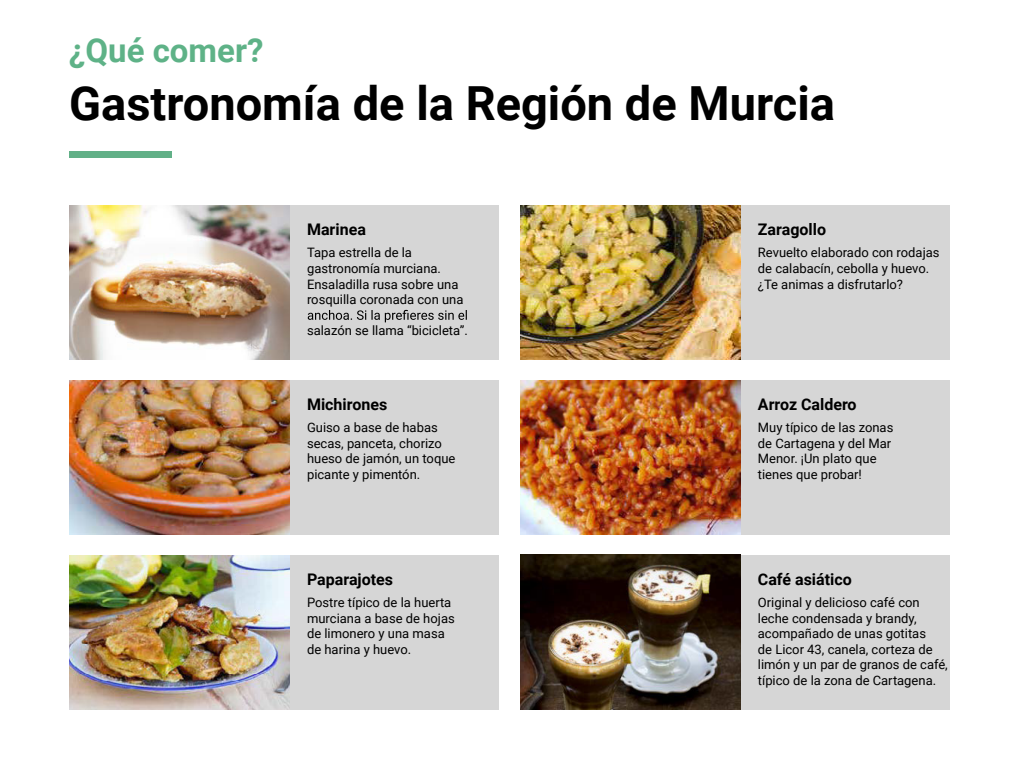
<style>
.page{position:relative;width:1024px;height:768px;background:#fff}
.page>*{position:absolute;margin:0;border:0;box-sizing:border-box;transform-origin:0 0}
.t1{font:700 47px "Roboto";color:#000}
.t2{font:700 33px "Roboto";color:#5eb287}
.t3{font:700 16px "Roboto";color:#000}
.t4{font:13px/15.6px "Roboto";color:#000}
</style>
<div class="page">
<div style="left:69px;top:151px;width:103px;height:6px;background:#61b087"></div>
<div style="left:69px;top:205px;width:430px;height:155px;background:#d6d6d6"></div>
<img style="left:69px;top:205px;width:220px;height:155px">
<div style="left:69px;top:380px;width:430px;height:155px;background:#d6d6d6"></div>
<img style="left:69px;top:380px;width:220px;height:155px">
<div style="left:69px;top:555px;width:430px;height:155px;background:#d6d6d6"></div>
<img style="left:69px;top:555px;width:220px;height:155px">
<div style="left:520px;top:205px;width:430px;height:155px;background:#d6d6d6"></div>
<img style="left:520px;top:205px;width:220px;height:155px">
<div style="left:520px;top:380px;width:430px;height:155px;background:#d6d6d6"></div>
<img style="left:520px;top:380px;width:220px;height:155px">
<div style="left:520px;top:555px;width:430px;height:155px;background:#d6d6d6"></div>
<img style="left:520px;top:555px;width:220px;height:155px">
<svg style="left:308px;top:310px;width:159px;height:12px"></svg>
<h2 class="t2" style="left:69px;top:27px;width:196px">¿Qué comer?</h2>
<h1 class="t1" style="left:69px;top:71px;width:767px">Gastronomía de la Región de Murcia</h1>
<p class="t3" style="left:307px;top:219px;width:60px">Marinea</p>
<p class="t3" style="left:758px;top:219px;width:70px">Zaragollo</p>
<p class="t4" style="left:307px;top:244px;width:158px">Tapa estrella de la gastronomía murciana.<br>Ensaladilla rusa sobre una rosquilla coronada con una</p>
<p class="t4" style="left:307px;top:322px;width:162px">salazón se llama “bicicleta”.</p>
<p class="t4" style="left:758px;top:244px;width:183px">Revuelto elaborado con rodajas de calabacín, cebolla y huevo. ¿Te animas a disfrutarlo?</p>
<p class="t3" style="left:307px;top:393px;width:82px">Michirones</p>
<p class="t3" style="left:758px;top:393px;width:100px">Arroz Caldero</p>
<p class="t4" style="left:307px;top:419px;width:150px">Guiso a base de habas secas, panceta, chorizo hueso de jamón, un toque picante y pimentón.</p>
<p class="t4" style="left:758px;top:419px;width:137px">Muy típico de las zonas de Cartagena y del Mar<br>Menor. ¡Un plato que tienes que probar!</p>
<p class="t3" style="left:307px;top:568px;width:88px">Paparajotes</p>
<p class="t3" style="left:758px;top:568px;width:95px">Café asiático</p>
<p class="t4" style="left:307px;top:594px;width:149px">Postre típico de la huerta murciana a base de hojas de limonero y una masa de harina y huevo.</p>
<p class="t4" style="left:758px;top:594px;width:191px">Original y delicioso café con leche condensada y brandy, acompañado de unas gotitas<br>de Licor 43, canela, corteza de limón y un par de granos de café, típico de la zona de Cartagena.</p>
</div>
